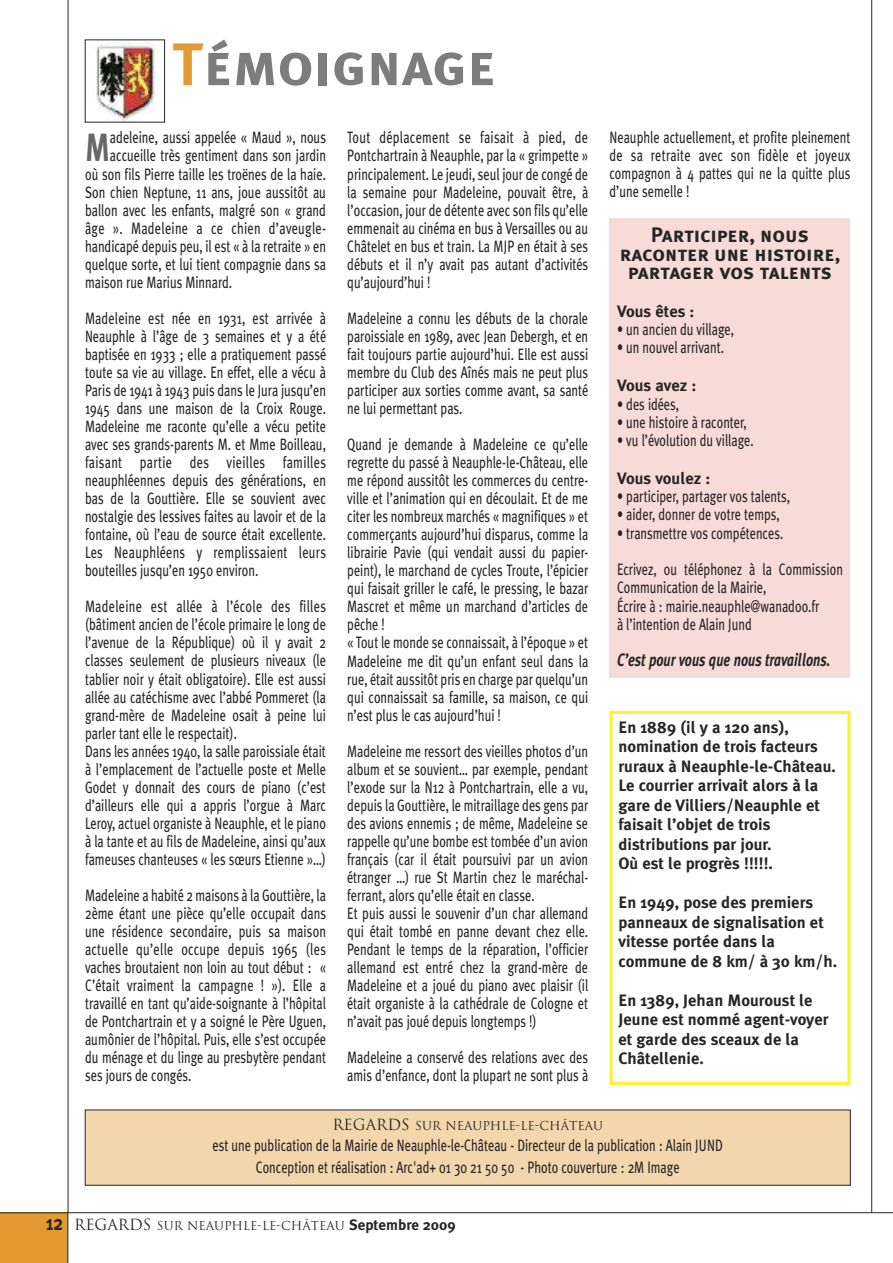
<style>
.page{position:relative;width:893px;height:1263px;background:#fff}
.page>*{position:absolute;margin:0;border:0;box-sizing:border-box;transform-origin:0 0}
.t1{font:60px "Meta Plus Bold Caps";color:#7d7d7d}
.t2{font:700 39.45px "Meta Plus";color:#686768;scale:.75 1}
.t3{font:21px/18.3px "Meta Plus Bold Caps";color:#272627;text-align:center}
.t4{font:italic 700 18px "Meta Plus";color:#272627;scale:.75 1}
.t5{font:16.5px/18px "Meta Plus";color:#272627;scale:.75 1}
.t6{font:700 16.5px/19.5px "Meta Plus";color:#272627}
.t7{font:16.5px "Meta Plus";letter-spacing:.02em;color:#272627;scale:.75 1}
.t8{font:12px "Trajan";color:#272627}
.s1{color:#e39a33}
.s2{font-size:15px}
.s3{font-family:"Meta Plus";font-weight:700;font-size:21px}
.s4{font-family:"Meta Plus";font-weight:700;font-size:15px}
</style>
<div class="page">
<div style="left:0;top:1212px;width:68px;height:51px;background:#e39a33"></div>
<hr style="left:68px;top:1212px;width:825px;height:1px;background:#272627">
<hr style="left:68px;top:0;width:1px;height:1213px;background:#272627">
<hr style="left:871px;top:0;width:1px;height:1213px;background:#272627">
<div style="left:85px;top:1110px;width:765px;height:75px;background:#f4d6ad"></div>
<img style="left:96px;top:42px;width:60px;height:78px">
<div style="left:609px;top:218px;width:241px;height:460px;background:#f7dbd6"></div>
<div style="left:609px;top:711px;width:241px;height:374px;border:3px solid #fff12a"></div>
<h1 class="t1" style="left:172px;top:29px;width:326px"><span class="s1">T</span>émoignage</h1>
<h2 class="t2" style="left:85px;top:125px;width:35px">M</h2>
<p class="t5" style="left:110px;top:129px;width:290px">adeleine, aussi appelée « Maud », nous</p>
<p class="t5" style="left:110px;top:147px;width:290px">accueille très gentiment dans son jardin</p>
<p class="t5" style="left:85px;top:165px;width:323px">où son fils Pierre taille les troënes de la haie.</p>
<p class="t5" style="left:85px;top:183px;width:323px">Son chien Neptune, 11 ans, joue aussitôt au</p>
<p class="t5" style="left:85px;top:201px;width:323px">ballon avec les enfants, malgré son « grand</p>
<p class="t7" style="left:85px;top:218px;width:323px">âge ». Madeleine a ce chien d’aveugle-</p>
<p class="t5" style="left:85px;top:237px;width:323px">handicapé depuis peu, il est « à la retraite » en</p>
<p class="t5" style="left:85px;top:255px;width:323px">quelque sorte, et lui tient compagnie dans sa</p>
<p class="t5" style="left:85px;top:273px;width:198px">maison rue Marius Minnard.</p>
<p class="t5" style="left:85px;top:309px;width:323px;text-align:justify">Madeleine est née en 1931, est arrivée à Neauphle à l’âge de 3 semaines et y a été baptisée en 1933 ; elle a pratiquement passé toute sa vie au village. En effet, elle a vécu à Paris de 1941 à 1943 puis dans le Jura jusqu’en 1945 dans une maison de la Croix Rouge.<br>Madeleine me raconte qu’elle a vécu petite avec ses grands-parents M. et Mme Boilleau, faisant partie des vieilles familles neauphléennes depuis des générations, en bas de la Gouttière. Elle se souvient avec nostalgie des lessives faites au lavoir et de la fontaine, où l’eau de source était excellente.<br>Les Neauphléens y remplissaient leurs bouteilles jusqu’en 1950 environ.</p>
<p class="t5" style="left:85px;top:598px;width:323px">Madeleine est allée à l’école des filles (bâtiment ancien de l’école primaire le long de l’avenue de la République) où il y avait 2 classes seulement de plusieurs niveaux (le tablier noir y était obligatoire). Elle est aussi allée au catéchisme avec l’abbé Pommeret (la grand-mère de Madeleine osait à peine lui parler tant elle le respectait).<br>Dans les années 1940, la salle paroissiale était à l’emplacement de l’actuelle poste et Melle Godet y donnait des cours de piano (c’est d’ailleurs elle qui a appris l’orgue à Marc Leroy, actuel organiste à Neauphle, et le piano à la tante et au fils de Madeleine, ainsi qu’aux fameuses chanteuses « les sœurs Etienne »…)</p>
<p class="t5" style="left:85px;top:886px;width:323px;text-align:justify">Madeleine a habité 2 maisons à la Gouttière, la 2ème étant une pièce qu’elle occupait dans une résidence secondaire, puis sa maison actuelle qu’elle occupe depuis 1965 (les vaches broutaient non loin au tout début : « C’était vraiment la campagne ! »). Elle a travaillé en tant qu’aide-soignante à l’hôpital de Pontchartrain et y a soigné le Père Uguen, aumônier de l’hôpital. Puis, elle s’est occupée du ménage et du linge au presbytère pendant ses jours de congés.</p>
<p class="t5" style="left:347px;top:129px;width:323px;text-align:justify">Tout déplacement se faisait à pied, de Pontchartrain à Neauphle, par la « grimpette » principalement. Le jeudi, seul jour de congé de la semaine pour Madeleine, pouvait être, à l’occasion, jour de détente avec son fils qu’elle emmenait au cinéma en bus à Versailles ou au Châtelet en bus et train. La MJP en était à ses débuts et il n’y avait pas autant d’activités qu’aujourd’hui !</p>
<p class="t5" style="left:347px;top:309px;width:323px;text-align:justify">Madeleine a connu les débuts de la chorale paroissiale en 1989, avec Jean Debergh, et en fait toujours partie aujourd’hui. Elle est aussi membre du Club des Aînés mais ne peut plus participer aux sorties comme avant, sa santé ne lui permettant pas.</p>
<p class="t5" style="left:347px;top:435px;width:323px">Quand je demande à Madeleine ce qu’elle regrette du passé à Neauphle-le-Château, elle me répond aussitôt les commerces du centre&shy;ville et l’animation qui en découlait. Et de me citer les nombreux marchés « magnifiques » et commerçants aujourd’hui disparus, comme la librairie Pavie (qui vendait aussi du papier&shy;peint), le marchand de cycles Troute, l’épicier qui faisait griller le café, le pressing, le bazar Mascret et même un marchand d’articles de pêche !<br>« Tout le monde se connaissait, à l’époque » et Madeleine me dit qu’un enfant seul dans la rue, était aussitôt pris en charge par quelqu’un qui connaissait sa famille, sa maison, ce qui n’est plus le cas aujourd’hui !</p>
<p class="t5" style="left:347px;top:742px;width:323px">Madeleine me ressort des vieilles photos d’un album et se souvient… par exemple, pendant l’exode sur la N12 à Pontchartrain, elle a vu, depuis la Gouttière, le mitraillage des gens par des avions ennemis ; de même, Madeleine se rappelle qu’une bombe est tombée d’un avion français (car il était poursuivi par un avion étranger …) rue St Martin chez le maréchal&shy;ferrant, alors qu’elle était en classe.<br>Et puis aussi le souvenir d’un char allemand qui était tombé en panne devant chez elle.<br>Pendant le temps de la réparation, l’officier allemand est entré chez la grand-mère de Madeleine et a joué du piano avec plaisir (il était organiste à la cathédrale de Cologne et n’avait pas joué depuis longtemps !)</p>
<p class="t5" style="left:347px;top:1048px;width:323px">Madeleine a conservé des relations avec des amis d’enfance, dont la plupart ne sont plus à</p>
<p class="t5" style="left:609px;top:129px;width:323px;text-align:justify">Neauphle actuellement, et profite pleinement de sa retraite avec son fidèle et joyeux compagnon à 4 pattes qui ne la quitte plus d’une semelle !</p>
<p class="t3" style="left:620px;top:226px;width:222px">Participer, nous raconter une histoire, partager vos talents</p>
<p class="t6" style="left:617px;top:301px;width:79px">Vous êtes :</p>
<p class="t5" style="left:617px;top:320px;width:158px">• un ancien du village,</p>
<p class="t5" style="left:617px;top:339px;width:144px">• un nouvel arrivant.</p>
<p class="t6" style="left:617px;top:376px;width:81px">Vous avez :</p>
<p class="t5" style="left:617px;top:395px;width:84px">• des idées,</p>
<p class="t5" style="left:617px;top:413px;width:175px">• une histoire à raconter,</p>
<p class="t5" style="left:617px;top:431px;width:184px">• vu l’évolution du village.</p>
<p class="t6" style="left:617px;top:469px;width:95px">Vous voulez :</p>
<p class="t5" style="left:617px;top:487px;width:232px">• participer, partager vos talents,</p>
<p class="t5" style="left:617px;top:506px;width:219px">• aider, donner de votre temps,</p>
<p class="t5" style="left:617px;top:524px;width:223px">• transmettre vos compétences.</p>
<p class="t5" style="left:617px;top:560px;width:303px">Ecrivez, ou téléphonez à la Commission Communication de la Mairie,<br>Écrire à : mairie.neauphle@wanadoo.fr<br>à l’intention de Alain Jund</p>
<p class="t4" style="left:617px;top:650px;width:286px">C’est pour vous que nous travaillons.</p>
<p class="t6" style="left:618px;top:717px;width:219px">En 1889 (il y a 120 ans), nomination de trois facteurs ruraux à Neauphle-le-Château.<br>Le courrier arrivait alors à la gare de Villiers/Neauphle et faisait l’objet de trois distributions par jour.<br>Où est le progrès !!!!!.</p>
<p class="t6" style="left:618px;top:893px;width:220px">En 1949, pose des premiers panneaux de signalisation et vitesse portée dans la commune de 8 km/ à 30 km/h.</p>
<p class="t6" style="left:618px;top:990px;width:212px">En 1389, Jehan Mouroust le<br>Jeune est nommé agent-voyer et garde des sceaux de la<br>Châtellenie.</p>
<p class="t8" style="left:332px;top:1119px;width:272px"><span class="s2">REGARDS</span> SUR NEAUPHLE-LE-CHÂTEAU</p>
<p class="t5" style="left:212px;top:1135px;width:682px;line-height:21.6px;text-align:center">est une publication de la Mairie de Neauphle-le-Château - Directeur de la publication : Alain JUND<br>Conception et réalisation : Arc'ad+ 01 30 21 50 50 - Photo couverture : 2M Image</p>
<p class="t8" style="left:46px;top:1219px;width:411px"><span class="s3">12</span> <span class="s2">REGARDS</span> SUR NEAUPHLE-LE-CHÂTEAU <span class="s4">Septembre 2009</span></p>
</div>
